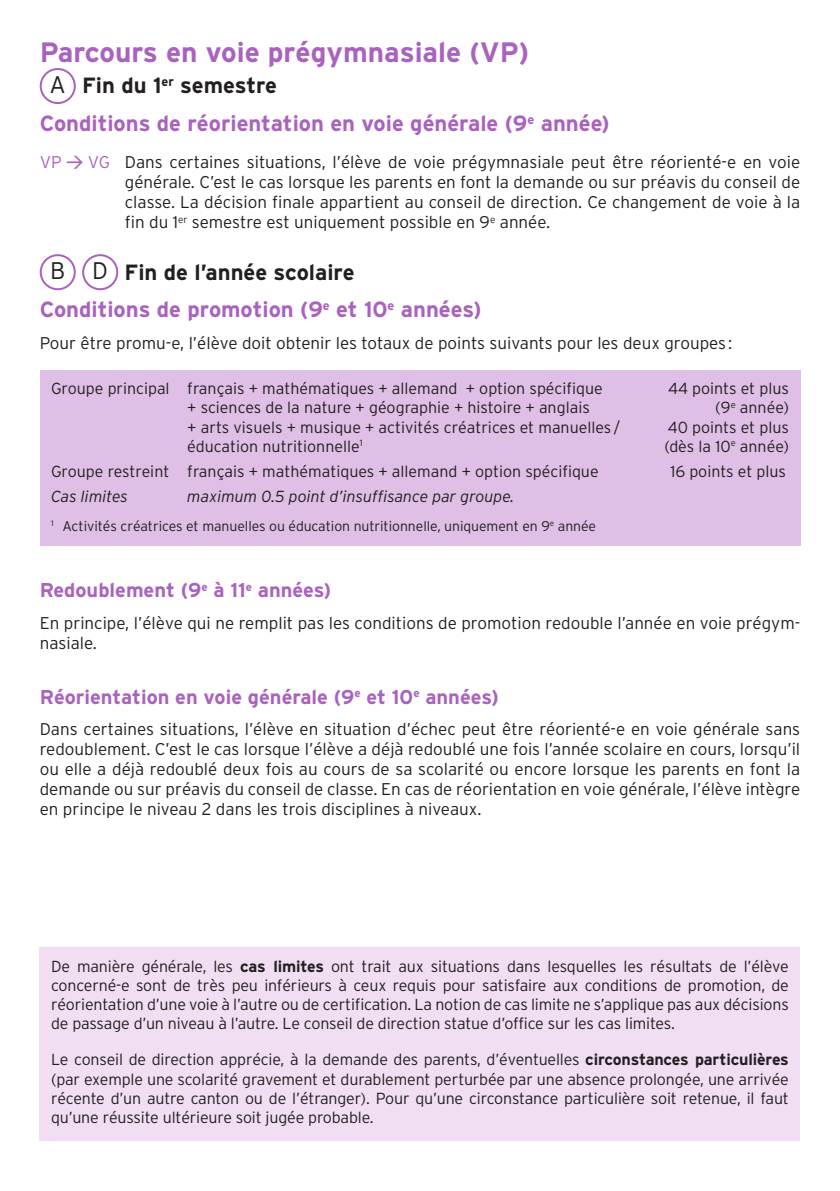
<style>
.page{position:relative;width:840px;height:1191px;background:#fff}
.page>*{position:absolute;margin:0;border:0;box-sizing:border-box;transform-origin:0 0}
.t1{font:700 28px "Interstate";color:#a962be}
.t2{font:700 22px/37.8px "Interstate";color:#a962be}
.t3{font:700 20px "Interstate";color:#a962be}
.t4{font:300 17px/20px "Interstate";color:#231f20;text-align:justify}
.t5{font:300 16px/19.2px "Interstate";color:#231f20;text-align:justify}
.t6{font:italic 300 16px "Interstate";color:#231f20}
.t7{font:300 14px "Interstate";letter-spacing:-.005em;color:#231f20}
.s1{font-weight:300;font-size:24px;color:#231f20}
.s2{color:#231f20}
.s3{color:#a962be}
.s4{font-family:"DIN";font-weight:500;color:#a962be}
.s5{font-weight:700}
</style>
<div class="page">
<div style="left:40px;top:68px;width:36px;height:36px;border:2px solid #a962be;border-radius:50%"></div>
<div style="left:40px;top:254px;width:36px;height:36px;border:2px solid #a962be;border-radius:50%"></div>
<div style="left:82px;top:254px;width:36px;height:36px;border:2px solid #a962be;border-radius:50%"></div>
<div style="left:40px;top:370px;width:759px;height:175px;background:#dfbfe6"></div>
<div style="left:40px;top:947px;width:759px;height:194px;background:#f1def2"></div>
<h1 class="t1" style="left:40px;top:37px;width:490px">Parcours en voie prégymnasiale (VP)</h1>
<h2 class="t2" style="left:40px;top:67px;width:571px;text-indent:10px"><span class="s1">A</span> <span class="s2">Fin du 1</span><sup>er</sup> <span class="s2">semestre<br></span>Conditions de réorientation en voie générale (9<sup>e</sup> année)</h2>
<p class="t4" style="left:125px;top:152px;width:676px;text-indent:-85px"><span class="s3">VP</span> <span class="s4">&gt;</span> <span class="s3">VG</span> Dans certaines situations, l’élève de voie prégymnasiale peut être réorienté-e en voie générale. C’est le cas lorsque les parents en font la demande ou sur préavis du conseil de classe. La décision finale appartient au conseil de direction. Ce changement de voie à la fin du 1<sup>er</sup> semestre est uniquement possible en 9<sup>e</sup> année.</p>
<h2 class="t2" style="left:40px;top:253px;width:443px;text-indent:10px"><span class="s1">B D</span> <span class="s2">Fin de l’année scolaire<br></span>Conditions de promotion (9<sup>e</sup> et 10<sup>e</sup> années)</h2>
<p class="t4" style="left:40px;top:332px;width:693px">Pour être promu-e, l’élève doit obtenir les totaux de points suivants pour les deux groupes :</p>
<p class="t5" style="left:51px;top:379px;width:553px">Groupe principal français + mathématiques + allemand + option spécifique</p>
<p class="t5" style="left:667px;top:379px;width:122px">44 points et plus</p>
<p class="t5" style="left:187px;top:398px;width:404px">+ sciences de la nature + géographie + histoire + anglais</p>
<p class="t5" style="left:714px;top:398px;width:75px">(9<sup>e</sup> année)</p>
<p class="t5" style="left:187px;top:417px;width:434px">+ arts visuels + musique + activités créatrices et manuelles /</p>
<p class="t5" style="left:667px;top:417px;width:123px">40 points et plus</p>
<p class="t5" style="left:187px;top:436px;width:177px">éducation nutritionnelle<sup>1</sup></p>
<p class="t5" style="left:664px;top:436px;width:126px">(dès la 10<sup>e</sup> année)</p>
<p class="t5" style="left:51px;top:461px;width:549px">Groupe restreint français + mathématiques + allemand + option spécifique</p>
<p class="t5" style="left:670px;top:461px;width:117px">16 points et plus</p>
<p class="t6" style="left:51px;top:487px;width:78px">Cas limites</p>
<p class="t6" style="left:187px;top:487px;width:328px">maximum 0.5 point d’insuffisance par groupe.</p>
<p class="t7" style="left:51px;top:518px;width:546px"><sup>1</sup> Activités créatrices et manuelles ou éducation nutritionnelle, uniquement en 9<sup>e</sup> année</p>
<p class="t3" style="left:40px;top:579px;width:293px">Redoublement (9<sup>e</sup> à 11<sup>e</sup> années)</p>
<p class="t4" style="left:40px;top:612px;width:761px">En principe, l’élève qui ne remplit pas les conditions de promotion redouble l’année en voie prégym&shy;nasiale.</p>
<p class="t3" style="left:40px;top:685px;width:460px">Réorientation en voie générale (9<sup>e</sup> et 10<sup>e</sup> années)</p>
<p class="t4" style="left:40px;top:719px;width:761px">Dans certaines situations, l’élève en situation d’échec peut être réorienté-e en voie générale sans redoublement. C’est le cas lorsque l’élève a déjà redoublé une fois l’année scolaire en cours, lorsqu’il ou elle a déjà redoublé deux fois au cours de sa scolarité ou encore lorsque les parents en font la demande ou sur préavis du conseil de classe. En cas de réorientation en voie générale, l’élève intègre en principe le niveau 2 dans les trois disciplines à niveaux.</p>
<p class="t5" style="left:51px;top:956px;width:739px">De manière générale, les <span class="s5">cas limites</span> ont trait aux situations dans lesquelles les résultats de l’élève concerné-e sont de très peu inférieurs à ceux requis pour satisfaire aux conditions de promotion, de réorientation d’une voie à l’autre ou de certification. La notion de cas limite ne s’applique pas aux décisions de passage d’un niveau à l’autre. Le conseil de direction statue d’office sur les cas limites.</p>
<p class="t5" style="left:51px;top:1050px;width:739px">Le conseil de direction apprécie, à la demande des parents, d’éventuelles <span class="s5">circonstances particulières </span>(par exemple une scolarité gravement et durablement perturbée par une absence prolongée, une arrivée récente d’un autre canton ou de l’étranger). Pour qu’une circonstance particulière soit retenue, il faut qu’une réussite ultérieure soit jugée probable.</p>
</div>
